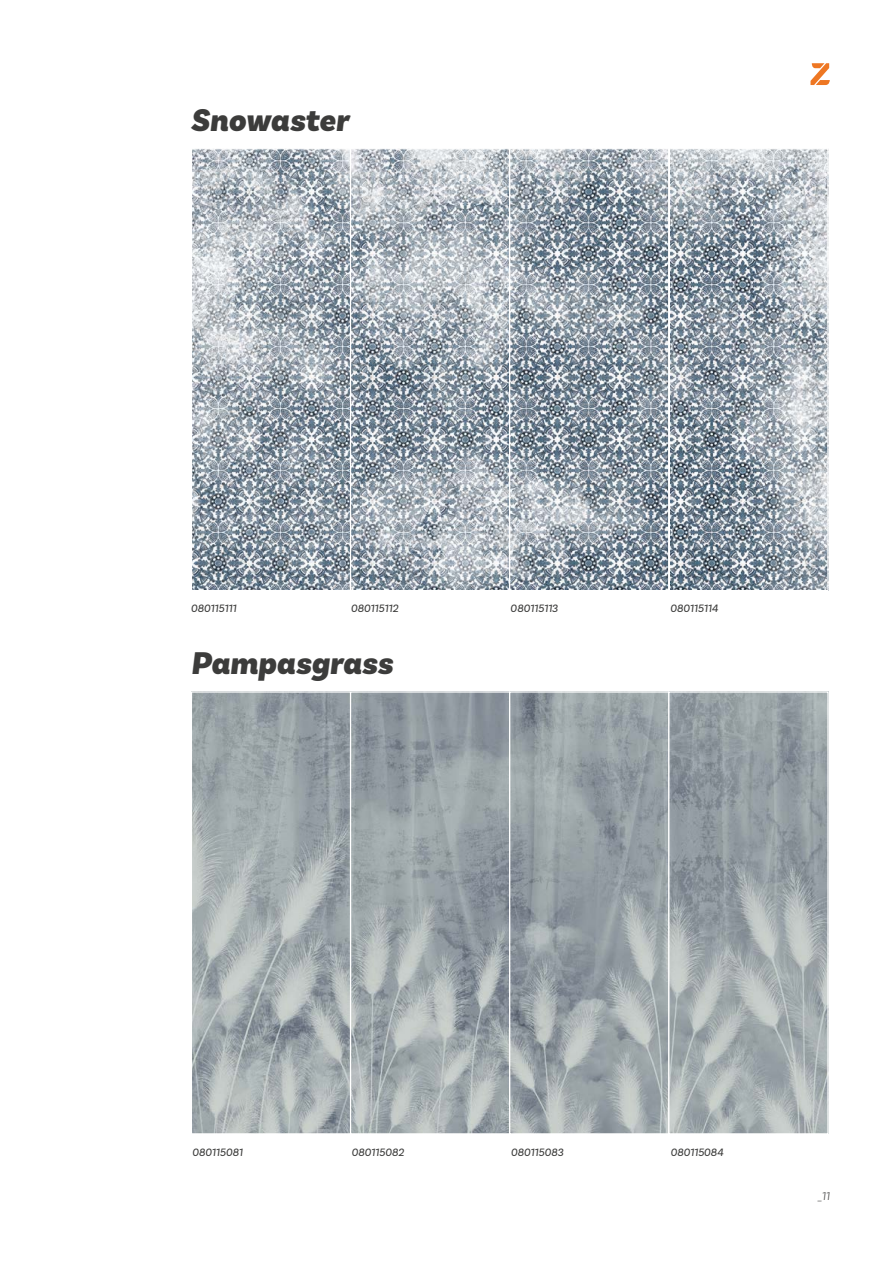
<style>
.page{position:relative;width:893px;height:1263px;background:#fff}
.page>*{position:absolute;margin:0;border:0;box-sizing:border-box;transform-origin:0 0}
.t1{font:italic 900 33px "Basic Sans";color:#3c3c3b}
.t2{font:italic 300 12px "Basic Sans";color:#4a4a49}
.t3{font:italic 11.25px "Basic Sans";color:#3c3c3b}
</style>
<div class="page">
<svg style="left:810px;top:63px;width:20px;height:22px"></svg>
<img style="left:193px;top:150px;width:474px;height:439px">
<div style="left:191px;top:148px;width:160px;height:443px;border:1px solid #fff"></div>
<div style="left:350px;top:148px;width:160px;height:443px;border:1px solid #fff"></div>
<div style="left:509px;top:148px;width:160px;height:443px;border:1px solid #fff"></div>
<img style="left:671px;top:150px;width:156px;height:439px">
<div style="left:668px;top:148px;width:161px;height:443px;border:1px solid #fff"></div>
<img style="left:193px;top:693px;width:634px;height:439px">
<div style="left:191px;top:691px;width:160px;height:443px;border:1px solid #fff"></div>
<div style="left:350px;top:691px;width:160px;height:443px;border:1px solid #fff"></div>
<div style="left:509px;top:691px;width:160px;height:443px;border:1px solid #fff"></div>
<div style="left:668px;top:691px;width:161px;height:443px;border:1px solid #fff"></div>
<h1 class="t1" style="left:191px;top:100px;width:160px">Snowaster</h1>
<p class="t3" style="left:191px;top:602px;width:47px">080115111</p>
<p class="t3" style="left:351px;top:602px;width:49px">080115112</p>
<p class="t3" style="left:510px;top:602px;width:49px">080115113</p>
<p class="t3" style="left:670px;top:602px;width:49px">080115114</p>
<h1 class="t1" style="left:191px;top:643px;width:204px">Pampasgrass</h1>
<p class="t3" style="left:192px;top:1145px;width:52px">080115081</p>
<p class="t3" style="left:352px;top:1145px;width:54px">080115082</p>
<p class="t3" style="left:511px;top:1145px;width:54px">080115083</p>
<p class="t3" style="left:670px;top:1145px;width:55px">080115084</p>
<p class="t2" style="left:818px;top:1188px;width:13px">_11</p>
</div>
